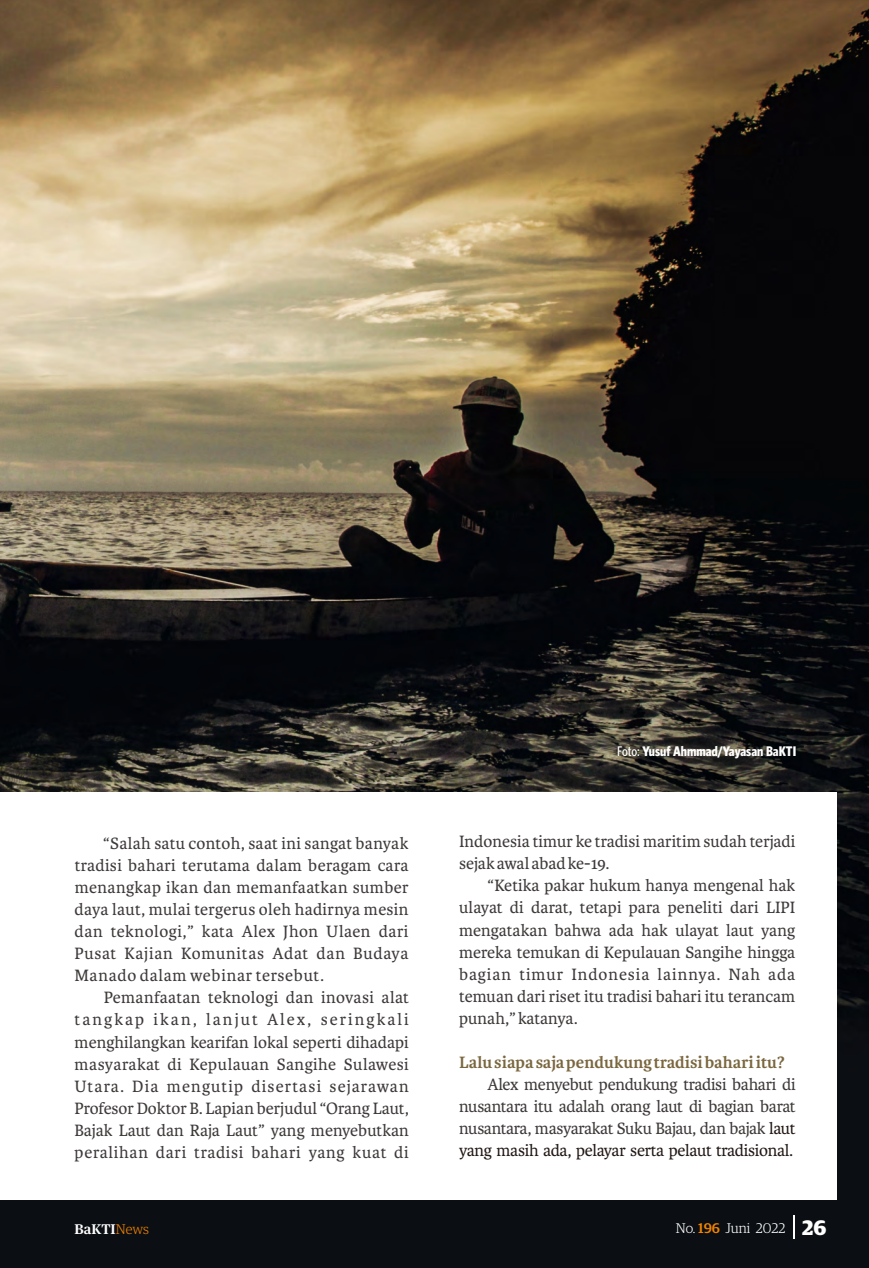
<style>
.page{position:relative;width:869px;height:1268px;background:#fff}
.page>*{position:absolute;margin:0;border:0;box-sizing:border-box;transform-origin:0 0}
.t1{font:700 21px "Guardian Egyp";color:#fff}
.t2{font:17.5px/22.1px "Karmina";color:#3e3a39;text-align:justify}
.t3{font:700 17.5px "Karmina";color:#7a673e}
.t4{font:700 14px "Whitney Condensed";color:#fff}
.t5{font:300 14px "Guardian Egyp";color:#fff}
.t6{font:600 14px "Publico Text";color:#fff}
.t7{font:500 14px "Guardian Egyp";color:#f08300}
.s1{font-weight:500}
.s2{color:#231916}
.s3{font-family:"Guardian Egyp";font-weight:300;color:#f08300}
</style>
<div class="page">
<img style="left:0;top:0;width:868px;height:1267px">
<div style="left:0;top:792px;width:836px;height:407px;background:#fff"></div>
<svg style="left:793px;top:1215px;width:1px;height:23px"></svg>
<p class="t2" style="left:75px;top:833px;width:335px;text-indent:28px">“Salah satu contoh, saat ini sangat banyak tradisi bahari terutama dalam beragam cara menangkap ikan dan memanfaatkan sumber daya laut, mulai tergerus oleh hadirnya mesin dan teknologi,” kata Alex Jhon Ulaen dari Pusat Kajian Komunitas Adat dan Budaya Manado dalam webinar tersebut.</p>
<p class="t2" style="left:75px;top:988px;width:335px;text-indent:29px">Pemanfaatan teknologi dan inovasi alat tangkap ikan, lanjut Alex, seringkali menghilangkan kearifan lokal seperti dihadapi masyarakat di Kepulauan Sangihe Sulawesi Utara. Dia mengutip disertasi sejarawan Profesor Doktor B. Lapian berjudul “Orang Laut, Bajak Laut dan Raja Laut” yang menyebutkan peralihan dari tradisi bahari yang kuat di</p>
<p class="t4" style="left:617px;top:746px;width:180px"><span class="s1">Foto:</span> Yusuf Ahmmad/Yayasan BaKTI</p>
<p class="t2" style="left:459px;top:832px;width:337px">Indonesia timur ke tradisi maritim sudah terjadi sejak awal abad ke-19.</p>
<p class="t2" style="left:459px;top:876px;width:337px;text-indent:28px">“Ketika pakar hukum hanya mengenal hak ulayat di darat, tetapi para peneliti dari LIPI mengatakan bahwa ada hak ulayat laut yang mereka temukan di Kepulauan Sangihe hingga bagian timur Indonesia lainnya. Nah ada temuan dari riset itu tradisi bahari itu terancam punah,” katanya.</p>
<p class="t3" style="left:459px;top:1055px;width:327px">Lalu siapa saja pendukung tradisi bahari itu?</p>
<p class="t2" style="left:459px;top:1074px;width:338px;text-indent:28px">Alex menyebut pendukung tradisi bahari di nusantara itu adalah orang laut di bagian barat nusantara, masyarakat Suku Bajau, dan bajak <span class="s2">laut yang masih ada, pelayar serta pelaut tradisional.</span></p>
<p class="t7" style="left:697px;top:1222px;width:23px">196</p>
<p class="t1" style="left:801px;top:1218px;width:26px">26</p>
<p class="t6" style="left:74px;top:1222px;width:76px">BaKTI<span class="s3">News</span></p>
<p class="t5" style="left:675px;top:1222px;width:111px">No. Juni 2022</p>
</div>
